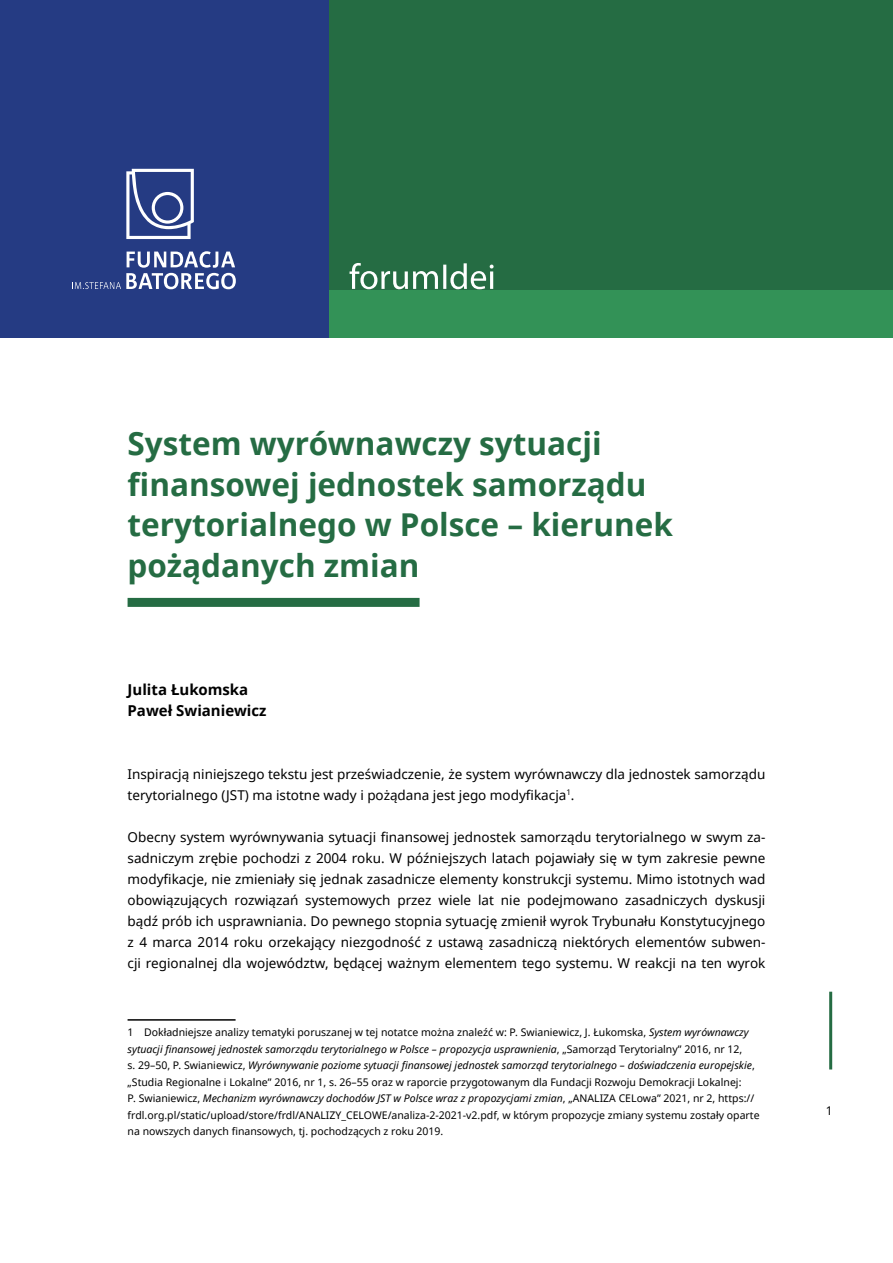
<style>
.page{position:relative;width:893px;height:1263px;background:#fff}
.page>*{position:absolute;margin:0;border:0;box-sizing:border-box;transform-origin:0 0}
.tytuł_główny{font:700 31.5px/40.5px "Noto Sans";color:#256c43}
.NAGŁÓWEK_3{font:700 15px/21px "Noto Sans";color:#000}
.BODY{font:13.5px/21px "Noto Sans";color:#000}
.PAGINA{font:12px "Noto Sans";color:#000}
.PRZYPIS{font:10.5px/16.5px "Noto Sans";color:#000}
.s1{font-style:italic}
</style>
<div class="page">
<hr style="left:829px;top:992px;width:3px;height:77px;background:#256c43">
<div style="left:0;top:195px;width:893px;height:143px;background:#339257"></div>
<div style="left:0;top:0;width:893px;height:289px;background:#256c43"></div>
<div style="left:128px;top:598px;width:292px;height:9px;background:#256c43"></div>
<hr style="left:128px;top:1019px;width:108px;height:2px;background:#000">
<div style="left:0;top:0;width:328px;height:338px;background:#253b83"></div>
<svg style="left:72px;top:251px;width:164px;height:38px"></svg>
<svg style="left:126px;top:169px;width:68px;height:70px"></svg>
<svg style="left:350px;top:263px;width:144px;height:26px"></svg>
<p class="tytuł_główny" style="left:128px;top:423px;width:547px">System wyrównawczy sytuacji finansowej jednostek samorządu terytorialnego w Polsce – kierunek pożądanych zmian</p>
<p class="NAGŁÓWEK_3" style="left:128px;top:678px;width:140px">Julita Łukomska<br>Paweł Swianiewicz</p>
<p class="BODY" style="left:128px;top:763px;width:639px">Inspiracją niniejszego tekstu jest przeświadczenie, że system wyrównawczy dla jednostek samorządu terytorialnego (JST) ma istotne wady i pożądana jest jego modyfikacja<sup>1</sup>.</p>
<p class="BODY" style="left:128px;top:826px;width:639px;text-align:justify">Obecny system wyrównywania sytuacji finansowej jednostek samorządu terytorialnego w swym za&shy;sadniczym zrębie pochodzi z 2004 roku. W późniejszych latach pojawiały się w tym zakresie pewne modyfikacje, nie zmieniały się jednak zasadnicze elementy konstrukcji systemu. Mimo istotnych wad obowiązujących rozwiązań systemowych przez wiele lat nie podejmowano zasadniczych dyskusji bądź prób ich usprawniania. Do pewnego stopnia sytuację zmienił wyrok Trybunału Konstytucyjnego z 4 marca 2014 roku orzekający niezgodność z ustawą zasadniczą niektórych elementów subwen&shy;cji regionalnej dla województw, będącej ważnym elementem tego systemu. W reakcji na ten wyrok</p>
<p class="PRZYPIS" style="left:128px;top:1024px;width:633px">1 Dokładniejsze analizy tematyki poruszanej w tej notatce można znaleźć w: P. Swianiewicz, J. Łukomska, <span class="s1">System wyrównawczy sytuacji finansowej jednostek samorządu terytorialnego w Polsce – propozycja usprawnienia</span>, „Samorząd Terytorialny” 2016, nr 12,<br>s. 29–50, P. Swianiewicz, <span class="s1">Wyrównywanie poziome sytuacji finansowej jednostek samorząd terytorialnego – doświadczenia europejskie</span>, „Studia Regionalne i Lokalne” 2016, nr 1, s. 26–55 oraz w raporcie przygotowanym dla Fundacji Rozwoju Demokracji Lokalnej:<br>P. Swianiewicz, <span class="s1">Mechanizm wyrównawczy dochodów JST w Polsce wraz z propozycjami zmian</span>, „ANALIZA CELowa” 2021, nr 2, https:// frdl.org.pl/static/upload/store/frdl/ANALIZY_CELOWE/analiza-2-2021-v2.pdf, w którym propozycje zmiany systemu zostały oparte na nowszych danych finansowych, tj. pochodzących z roku 2019.</p>
<p class="PAGINA" style="left:826px;top:1102px;width:8px">1</p>
</div>
